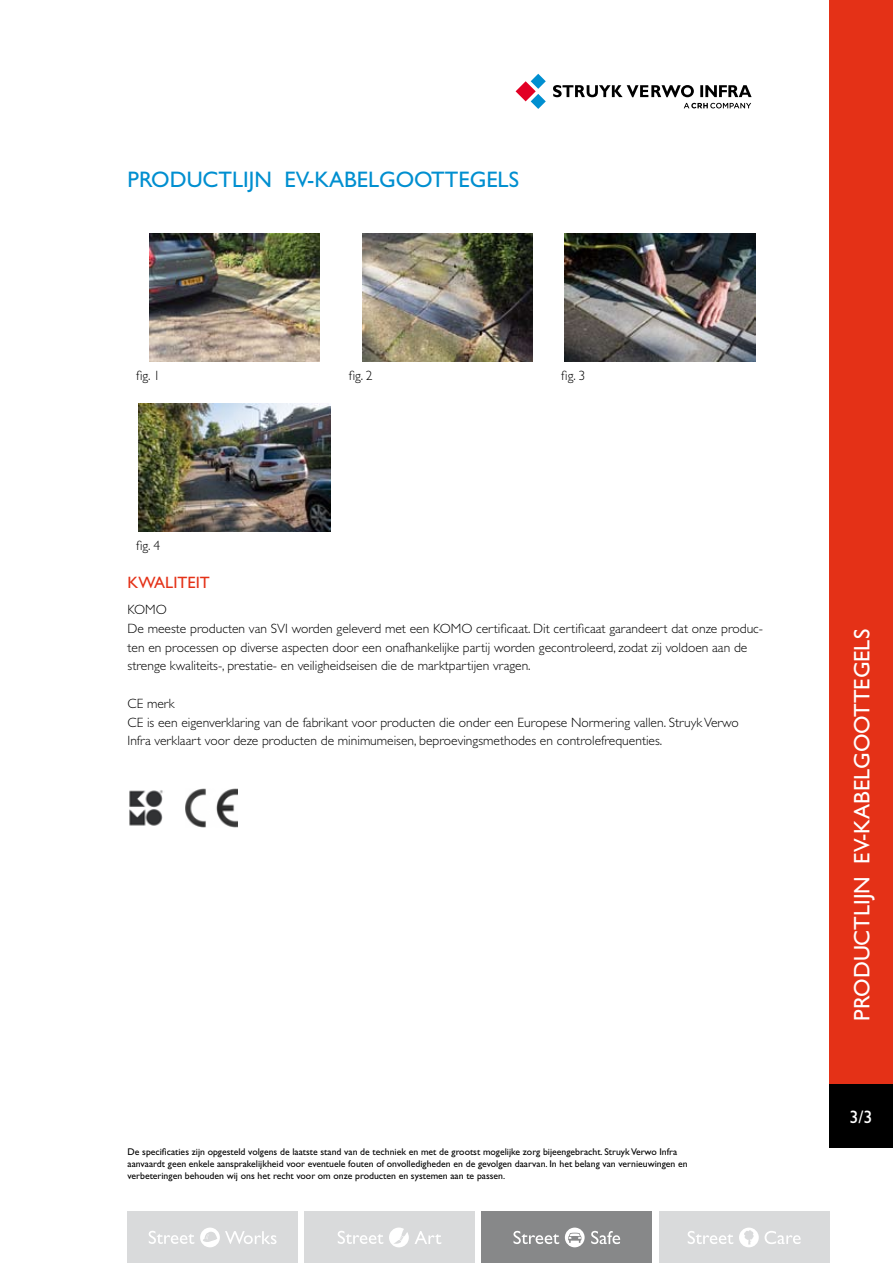
<style>
.page{position:relative;width:893px;height:1263px;background:#fff}
.page>*{position:absolute;margin:0;border:0;box-sizing:border-box;transform-origin:0 0}
.t1{font:22.5px "Gill Sans";color:#008fd0}
.t2{font:22.5px "Gill Sans";color:#fff}
.t3{font:18px "Gill Sans";color:#fff}
.t4{font:16.5px "Gill Sans";color:#e43117}
.t5{font:300 13.5px/18.8px "Gill Sans";color:#000}
.t6{font:9.75px/11.7px "Gill Sans";color:#000}
</style>
<div class="page">
<img style="left:150px;top:234px;width:169px;height:127px">
<img style="left:362px;top:234px;width:170px;height:127px">
<img style="left:564px;top:234px;width:192px;height:127px">
<img style="left:139px;top:404px;width:191px;height:127px">
<img style="left:129px;top:790px;width:34px;height:36px">
<img style="left:186px;top:789px;width:51px;height:38px">
<div style="left:659px;top:1212px;width:170px;height:51px;background:#d9dadb"></div>
<svg style="left:739px;top:1227px;width:62px;height:20px"></svg>
<svg style="left:688px;top:1231px;width:45px;height:13px"></svg>
<div style="left:482px;top:1212px;width:170px;height:51px;background:#878889"></div>
<svg style="left:565px;top:1227px;width:20px;height:20px"></svg>
<svg style="left:591px;top:1231px;width:29px;height:13px"></svg>
<svg style="left:513px;top:1231px;width:46px;height:13px"></svg>
<div style="left:304px;top:1212px;width:171px;height:51px;background:#d9dadb"></div>
<svg style="left:415px;top:1231px;width:26px;height:13px"></svg>
<svg style="left:389px;top:1227px;width:20px;height:20px"></svg>
<svg style="left:338px;top:1231px;width:45px;height:13px"></svg>
<div style="left:128px;top:1212px;width:170px;height:51px;background:#d9dadb"></div>
<svg style="left:200px;top:1227px;width:77px;height:20px"></svg>
<svg style="left:149px;top:1231px;width:45px;height:13px"></svg>
<div style="left:829px;top:0;width:64px;height:1084px;background:#e43117"></div>
<svg style="left:516px;top:74px;width:30px;height:35px"></svg>
<svg style="left:553px;top:85px;width:199px;height:12px"></svg>
<svg style="left:684px;top:103px;width:67px;height:5px"></svg>
<div style="left:829px;top:1084px;width:64px;height:64px;background:#000"></div>
<h1 class="t1" style="left:128px;top:166px;width:393px">Productlijn EV-Kabelgoottegels</h1>
<p class="t5" style="left:136px;top:366px;width:26px">fig. 1</p>
<p class="t5" style="left:349px;top:366px;width:26px">fig. 2</p>
<p class="t5" style="left:561px;top:366px;width:26px">fig. 3</p>
<p class="t5" style="left:136px;top:536px;width:26px">fig. 4</p>
<p class="t4" style="left:128px;top:573px;width:84px">Kwaliteit</p>
<p class="t5" style="left:128px;top:600px;width:637px">KOMO<br>De meeste producten van SVI worden geleverd met een KOMO certificaat. Dit certificaat garandeert dat onze produc&shy;ten en processen op diverse aspecten door een onafhankelijke partij worden gecontroleerd, zodat zij voldoen aan de strenge kwaliteits-, prestatie- en veiligheidseisen die de marktpartijen vragen.</p>
<p class="t5" style="left:128px;top:694px;width:613px">CE merk<br>CE is een eigenverklaring van de fabrikant voor producten die onder een Europese Normering vallen. Struyk Verwo<br>Infra verklaart voor deze producten de minimumeisen, beproevingsmethodes en controlefrequenties.</p>
<p class="t6" style="left:128px;top:1146px;width:562px">De specificaties zijn opgesteld volgens de laatste stand van de techniek en met de grootst mogelijke zorg bijeengebracht. Struyk Verwo Infra aanvaardt geen enkele aansprakelijkheid voor eventuele fouten of onvolledigheden en de gevolgen daarvan. In het belang van vernieuwingen en verbeteringen behouden wij ons het recht voor om onze producten en systemen aan te passen.</p>
<h1 class="t2" style="left:849px;top:1020px;width:393px;rotate:-90deg">Productlijn EV-Kabelgoottegels</h1>
<h2 class="t3" style="left:858px;top:1106px;width:16px">/3</h2>
</div>
